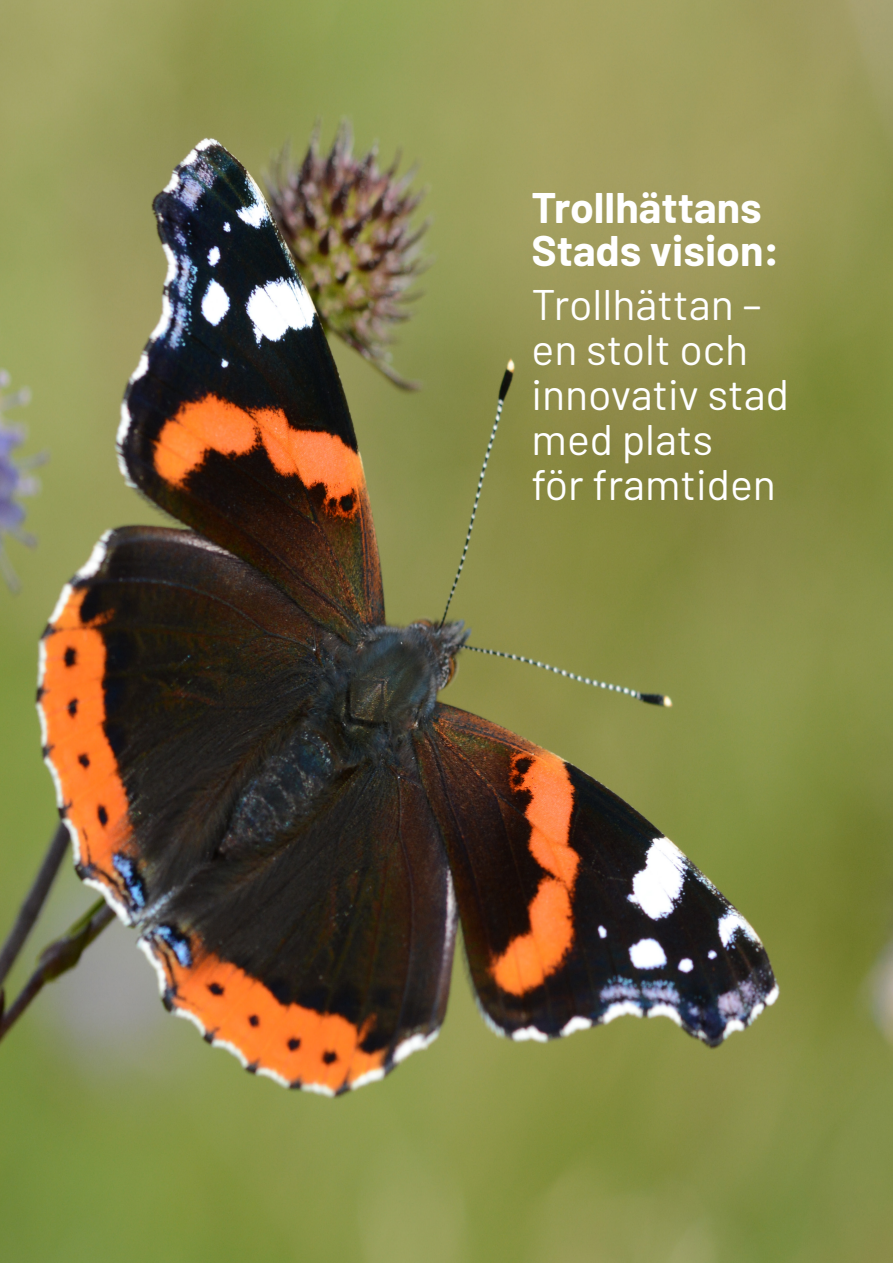
<style>
.page{position:relative;width:893px;height:1263px;background:#fff}
.page>*{position:absolute;margin:0;border:0;box-sizing:border-box;transform-origin:0 0}
.bröd{font:42.9px/45px "Barlow";color:#fff}
.underrubrik_H3{font:700 42.9px/43.5px "Barlow";color:#fff}
.underrubrik_H3-2{font:42.9px "Barlow";color:#fff}
</style>
<div class="page">
<img style="left:0;top:0;width:893px;height:1263px">
<h3 class="underrubrik_H3" style="left:531px;top:185px;width:249px">Trollhättans<br>Stads vision:</h3>
<h3 class="underrubrik_H3-2" style="left:531px;top:278px;width:232px">Trollhättan –</h3>
<p class="bröd" style="left:531px;top:326px;width:259px">en stolt och innovativ stad med plats</p>
<p class="bröd" style="left:531px;top:461px;width:246px">för framtiden</p>
</div>
